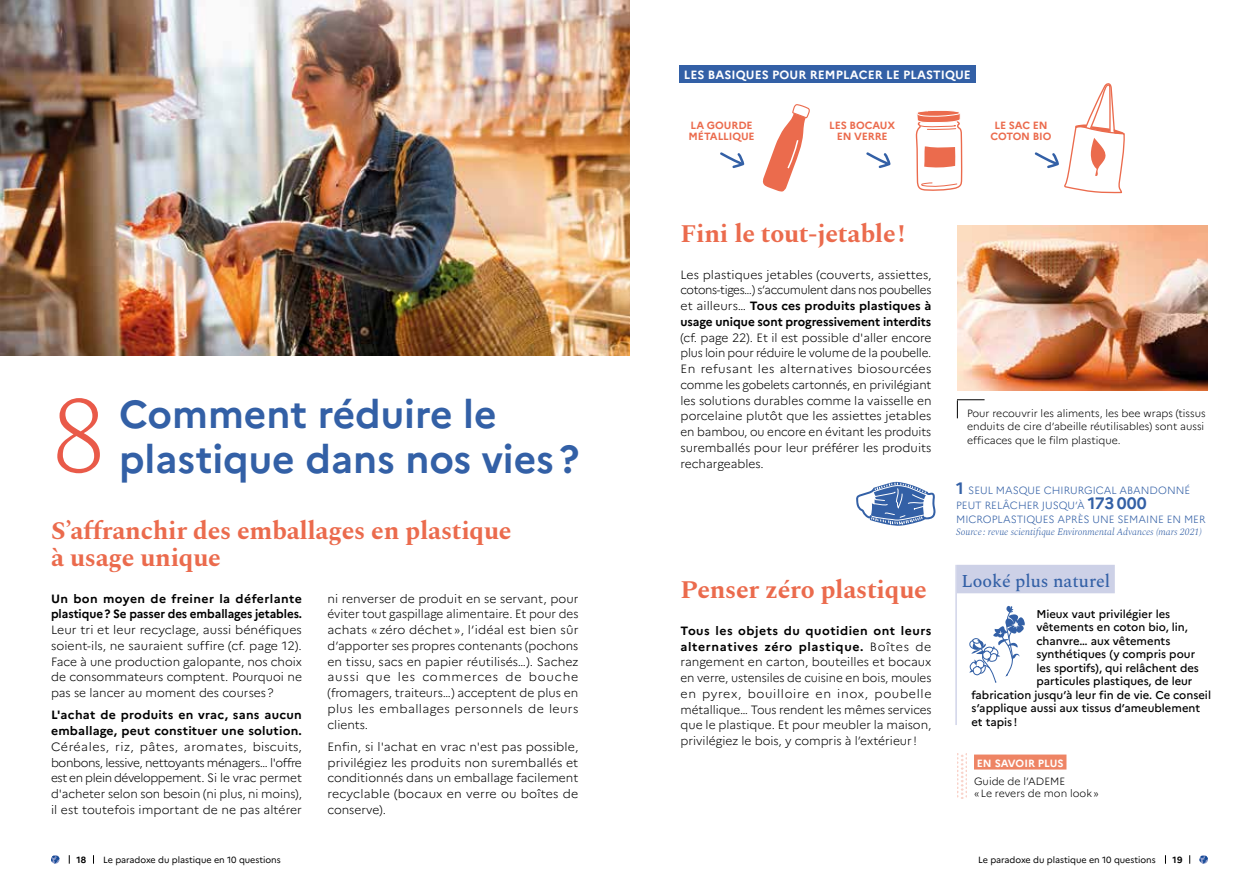
<style>
.page{position:relative;width:1259px;height:893px;background:#fff}
.page>*{position:absolute;margin:0;border:0;box-sizing:border-box;transform-origin:0 0}
.t1{font:200 110.55px "Spectral";color:#e95a49}
.t2{font:700 39px/45px "Marianne";color:#3360a6}
.t3{font:700 25.5px/27px "Spectral";letter-spacing:-.01em;color:#eb6b4d}
.t4{font:500 17.85px "Spectral";color:#3360a6}
.t5{font:300 12px/15.8px "Marianne";color:#000;text-align:justify}
.t6{font:700 12px/15.8px "Marianne";letter-spacing:-.005em;color:#000}
.t7{font:700 12px/15.8px "Marianne";letter-spacing:.015em;color:#000}
.t8{font:700 12px "Marianne";letter-spacing:.005em;color:#fff}
.t9{font:500 11.25px "Marianne";color:#000}
.t10{font:300 10.5px/13.5px "Marianne";color:#000}
.t11{font:300 10.5px/15px "Marianne";color:#3360a6}
.t12{font:700 10.5px/10.5px "Marianne";letter-spacing:-.01em;color:#eb6b4d;text-align:center}
.t13{font:700 10.5px "Marianne";color:#fff}
.t14{font:italic 300 9.75px "Spectral";color:#3360a6}
.t15{font:9px "Marianne";letter-spacing:-.005em;color:#000}
.t16{font:700 9px "Marianne";color:#000}
.s1{font-weight:700}
.s2{font-weight:700;font-size:16.5px}
</style>
<div class="page">
<img style="left:0;top:0;width:629px;height:355px">
<svg style="left:957px;top:399px;width:27px;height:19px"></svg>
<hr style="left:955px;top:565px;width:2px;height:160px;background:#d1d4e9">
<div style="left:957px;top:565px;width:157px;height:28px;background:#cdd1e7"></div>
<img style="left:957px;top:226px;width:251px;height:165px">
<svg style="left:762px;top:104px;width:48px;height:88px"></svg>
<svg style="left:914px;top:82px;width:57px;height:109px"></svg>
<svg style="left:720px;top:152px;width:25px;height:17px"></svg>
<svg style="left:866px;top:152px;width:25px;height:16px"></svg>
<svg style="left:1034px;top:83px;width:91px;height:111px"></svg>
<div style="left:679px;top:65px;width:297px;height:17px;background:#3360a6"></div>
<svg style="left:856px;top:482px;width:79px;height:44px"></svg>
<svg style="left:969px;top:606px;width:56px;height:77px"></svg>
<div style="left:974px;top:754px;width:92px;height:15px;background:#ee8464"></div>
<img style="left:957px;top:753px;width:9px;height:45px">
<svg style="left:51px;top:855px;width:9px;height:9px"></svg>
<svg style="left:1199px;top:855px;width:9px;height:9px"></svg>
<p class="t8" style="left:684px;top:67px;width:288px">LES BASIQUES POUR REMPLACER LE PLASTIQUE</p>
<h1 class="t1" style="left:51px;top:355px;width:57px">8</h1>
<h2 class="t2" style="left:119px;top:388px;width:462px">Comment réduire le plastique dans nos vies ?</h2>
<h3 class="t3" style="left:51px;top:517px;width:462px">S’affranchir des emballages en plastique à usage unique</h3>
<p class="t6" style="left:51px;top:590px;width:252px">Un bon moyen de freiner la déferlante plastique ? Se passer des emballages jetables.</p>
<p class="t5" style="left:51px;top:621px;width:252px">Leur tri et leur recyclage, aussi bénéfiques soient-ils, ne sauraient suffire (cf. page 12).<br>Face à une production galopante, nos choix de consommateurs comptent. Pourquoi ne pas se lancer au moment des courses ?</p>
<p class="t7" style="left:51px;top:706px;width:252px">L'achat de produits en vrac, sans aucun emballage, peut constituer une solution.</p>
<p class="t5" style="left:51px;top:738px;width:252px">Céréales, riz, pâtes, aromates, biscuits, bonbons, lessive, nettoyants ménagers… l'offre est en plein développement. Si le vrac permet d'acheter selon son besoin (ni plus, ni moins), il est toutefois important de ne pas altérer</p>
<p class="t5" style="left:327px;top:590px;width:252px">ni renverser de produit en se servant, pour éviter tout gaspillage alimentaire. Et pour des achats « zéro déchet », l’idéal est bien sûr d’apporter ses propres contenants (pochons en tissu, sacs en papier réutilisés…). Sachez aussi que les commerces de bouche (fromagers, traiteurs…) acceptent de plus en plus les emballages personnels de leurs clients.</p>
<p class="t5" style="left:327px;top:738px;width:252px">Enfin, si l'achat en vrac n'est pas possible, privilégiez les produits non suremballés et conditionnés dans un emballage facilement recyclable (bocaux en verre ou boîtes de conserve).</p>
<p class="t12" style="left:688px;top:120px;width:68px;text-align:left">LA GOURDE<br>MÉTALLIQUE</p>
<p class="t12" style="left:829px;top:120px;width:67px">LES BOCAUX<br>EN VERRE</p>
<p class="t12" style="left:990px;top:120px;width:62px">LE SAC EN<br>COTON BIO</p>
<h3 class="t3" style="left:680px;top:220px;width:226px">Fini le tout-jetable !</h3>
<p class="t5" style="left:680px;top:265px;width:252px">Les plastiques jetables (couverts, assiettes, cotons-tiges…) s’accumulent dans nos poubelles et ailleurs… <span class="s1">Tous ces produits plastiques à usage unique sont progressivement interdits</span></p>
<p class="t5" style="left:680px;top:328px;width:253px">(cf. page 22). Et il est possible d'aller encore plus loin pour réduire le volume de la poubelle.<br>En refusant les alternatives biosourcées comme les gobelets cartonnés, en privilégiant les solutions durables comme la vaisselle en porcelaine plutôt que les assiettes jetables en bambou, ou encore en évitant les produits suremballés pour leur préférer les produits rechargeables.</p>
<h3 class="t3" style="left:680px;top:577px;width:248px">Penser zéro plastique</h3>
<p class="t5" style="left:680px;top:622px;width:252px"><span class="s1">Tous les objets du quotidien ont leurs alternatives zéro plastique.</span> Boîtes de rangement en carton, bouteilles et bocaux en verre, ustensiles de cuisine en bois, moules en pyrex, bouilloire en inox, poubelle métallique… Tous rendent les mêmes services que le plastique. Et pour meubler la maison, privilégiez le bois, y compris à l’extérieur !</p>
<p class="t10" style="left:967px;top:405px;width:240px">Pour recouvrir les aliments, les bee wraps (tissus enduits de cire d’abeille réutilisables) sont aussi efficaces que le film plastique.</p>
<p class="t11" style="left:956px;top:482px;width:236px"><span class="s2">1</span> SEUL MASQUE CHIRURGICAL ABANDONNÉ<br>PEUT RELÂCHER JUSQU’À <span class="s2">173 000</span></p>
<p class="t11" style="left:956px;top:511px;width:251px">MICROPLASTIQUES APRÈS UNE SEMAINE EN MER</p>
<p class="t14" style="left:956px;top:525px;width:247px">Source : revue scientifique Environmental Advances (mars 2021)</p>
<h3 class="t4" style="left:961px;top:568px;width:150px">Looké plus naturel</h3>
<p class="t9" style="left:1036px;top:605px;width:135px">Mieux vaut privilégier les</p>
<p class="t9" style="left:1036px;top:619px;width:153px">vêtements en coton bio, lin,</p>
<p class="t9" style="left:1036px;top:632px;width:136px">chanvre… aux vêtements</p>
<p class="t9" style="left:1036px;top:646px;width:160px">synthétiques (y compris pour</p>
<p class="t9" style="left:1036px;top:659px;width:164px">les sportifs), qui relâchent des</p>
<p class="t9" style="left:1036px;top:673px;width:158px">particules plastiques, de leur</p>
<p class="t9" style="left:971px;top:686px;width:241px">fabrication jusqu’à leur fin de vie. Ce conseil</p>
<p class="t9" style="left:971px;top:700px;width:230px">s’applique aussi aux tissus d’ameublement</p>
<p class="t9" style="left:971px;top:713px;width:47px">et tapis !</p>
<p class="t13" style="left:977px;top:755px;width:88px">EN SAVOIR PLUS</p>
<p class="t10" style="left:974px;top:774px;width:126px;line-height:12px">Guide de l’ADEME<br>« Le revers de mon look »</p>
<p class="t16" style="left:76px;top:852px;width:11px">18</p>
<p class="t15" style="left:103px;top:852px;width:179px">Le paradoxe du plastique en 10 questions</p>
<p class="t15" style="left:978px;top:852px;width:179px">Le paradoxe du plastique en 10 questions</p>
<p class="t16" style="left:1172px;top:852px;width:12px">19</p>
</div>
